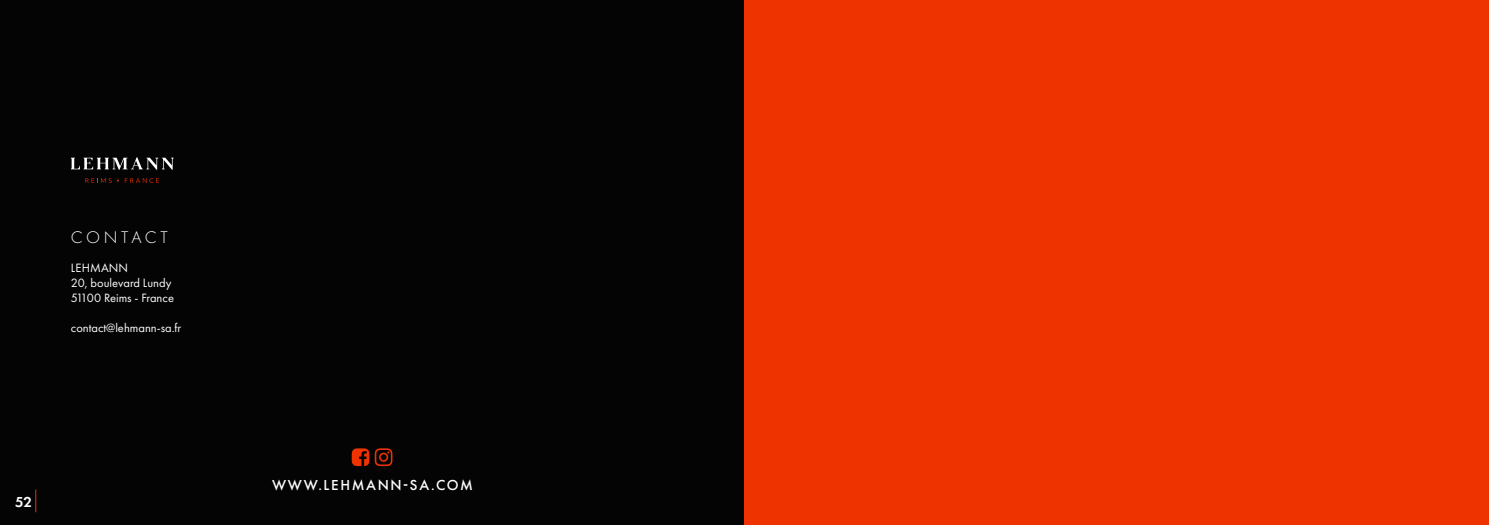
<style>
.page{position:relative;width:1489px;height:525px;background:#fff}
.page>*{position:absolute;margin:0;border:0;box-sizing:border-box;transform-origin:0 0}
.t1{font:300 17.5px "Futura PT";letter-spacing:.2em;color:#fff}
.t2{font:500 15px "Futura PT";letter-spacing:.11em;color:#fff}
.t3{font:600 15px "Futura PT";color:#fff}
.t4{font:12.5px/15px "Futura PT";color:#fff}
</style>
<div class="page">
<div style="left:0;top:0;width:744px;height:524px;background:#040405"></div>
<svg style="left:375px;top:448px;width:17px;height:18px"></svg>
<svg style="left:352px;top:448px;width:17px;height:18px"></svg>
<svg style="left:71px;top:157px;width:103px;height:13px"></svg>
<svg style="left:85px;top:178px;width:34px;height:5px"></svg>
<svg style="left:125px;top:178px;width:34px;height:5px"></svg>
<div style="left:744px;top:0;width:744px;height:524px;background:#e30"></div>
<svg style="left:35px;top:489px;width:1px;height:23px"></svg>
<h1 class="t1" style="left:71px;top:227px;width:98px">CONTACT</h1>
<p class="t4" style="left:71px;top:260px;width:105px">LEHMANN<br>20, boulevard Lundy<br>51100 Reims - France</p>
<p class="t4" style="left:71px;top:320px;width:112px">contact@lehmann-sa.fr</p>
<p class="t3" style="left:15px;top:492px;width:18px">52</p>
<p class="t2" style="left:272px;top:475px;width:202px">WWW.LEHMANN-SA.COM</p>
</div>
